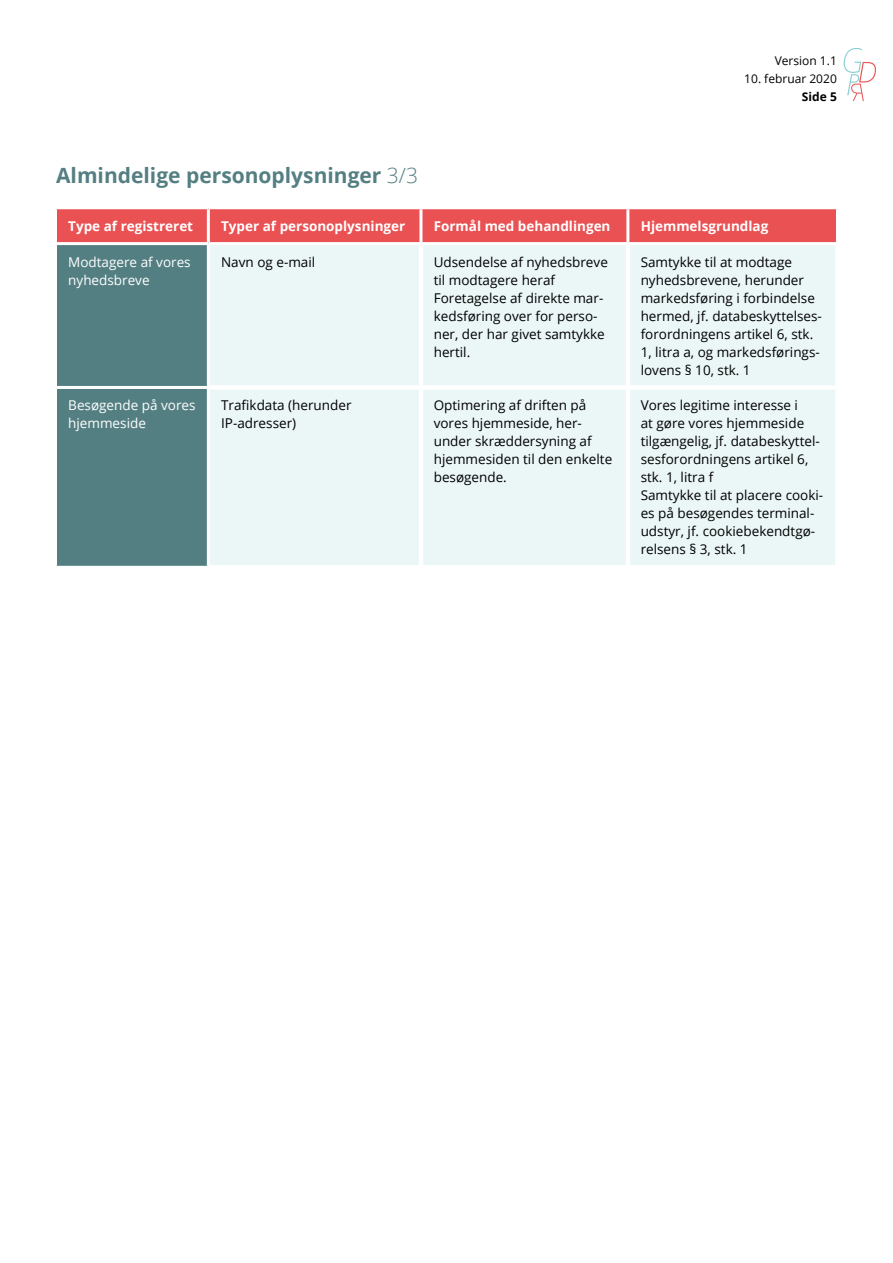
<style>
.page{position:relative;width:893px;height:1263px;background:#fff}
.page>*{position:absolute;margin:0;border:0;box-sizing:border-box;transform-origin:0 0}
.t1{font:700 21px "Open Sans";color:#547f82}
.t2{font:13.5px/18px "Open Sans";color:#000}
.t3{font:700 13.5px "Open Sans";color:#fff}
.t4{font:13.5px/18px "Open Sans";color:#fff}
.t5{font:12px "Open Sans";color:#000}
.t6{font:700 12px "Open Sans";color:#000}
.s1{font-weight:300}
</style>
<div class="page">
<svg style="left:844px;top:48px;width:32px;height:53px"></svg>
<div style="left:57px;top:209px;width:779px;height:33px;background:#ea5153"></div>
<div style="left:57px;top:245px;width:150px;height:321px;background:#547f82"></div>
<div style="left:210px;top:245px;width:625px;height:320px;background:#ebf6f7"></div>
<hr style="left:419px;top:245px;width:4px;height:140px;background:#fff">
<hr style="left:626px;top:245px;width:4px;height:140px;background:#fff">
<div style="left:210px;top:385px;width:211px;height:5px;background:#fff"></div>
<div style="left:421px;top:385px;width:207px;height:5px;background:#fff"></div>
<hr style="left:419px;top:390px;width:4px;height:175px;background:#fff">
<div style="left:628px;top:385px;width:212px;height:5px;background:#fff"></div>
<hr style="left:626px;top:390px;width:4px;height:175px;background:#fff">
<hr style="left:54px;top:386px;width:156px;height:3px;background:#fff">
<hr style="left:207px;top:209px;width:3px;height:33px;background:#fff">
<hr style="left:419px;top:209px;width:3px;height:33px;background:#fff">
<hr style="left:626px;top:209px;width:3px;height:33px;background:#fff">
<p class="t5" style="left:775px;top:52px;width:64px">Version 1.1</p>
<p class="t5" style="left:744px;top:70px;width:94px">10. februar 2020</p>
<p class="t6" style="left:802px;top:88px;width:36px">Side 5</p>
<h1 class="t1" style="left:56px;top:161px;width:363px">Almindelige personoplysninger <span class="s1">3/3</span></h1>
<p class="t3" style="left:68px;top:216px;width:126px">Type af registreret</p>
<p class="t3" style="left:221px;top:216px;width:186px">Typer af personoplysninger</p>
<p class="t3" style="left:434px;top:216px;width:178px">Formål med behandlingen</p>
<p class="t3" style="left:641px;top:216px;width:129px">Hjemmelsgrundlag</p>
<p class="t4" style="left:68px;top:252px;width:124px">Modtagere af vores nyhedsbreve</p>
<p class="t2" style="left:221px;top:252px;width:96px">Navn og e-mail</p>
<p class="t2" style="left:434px;top:252px;width:176px">Udsendelse af nyhedsbreve til modtagere heraf<br>Foretagelse af direkte mar&shy;kedsføring over for perso&shy;ner, der har givet samtykke hertil.</p>
<p class="t2" style="left:641px;top:252px;width:183px">Samtykke til at modtage nyhedsbrevene, herunder markedsføring i forbindelse hermed, jf. databeskyttelses&shy;forordningens artikel 6, stk.<br>1, litra a, og markedsførings&shy;lovens § 10, stk. 1</p>
<p class="t4" style="left:68px;top:396px;width:129px">Besøgende på vores hjemmeside</p>
<p class="t2" style="left:221px;top:396px;width:132px">Trafikdata (herunder<br>IP-adresser)</p>
<p class="t2" style="left:434px;top:396px;width:180px">Optimering af driften på vores hjemmeside, her&shy;under skræddersyning af hjemmesiden til den enkelte besøgende.</p>
<p class="t2" style="left:641px;top:396px;width:184px">Vores legitime interesse i<br>at gøre vores hjemmeside tilgængelig, jf. databeskyttel&shy;sesforordningens artikel 6, stk. 1, litra f<br>Samtykke til at placere cooki&shy;es på besøgendes terminal&shy;udstyr, jf. cookiebekendtgø&shy;relsens § 3, stk. 1</p>
</div>
